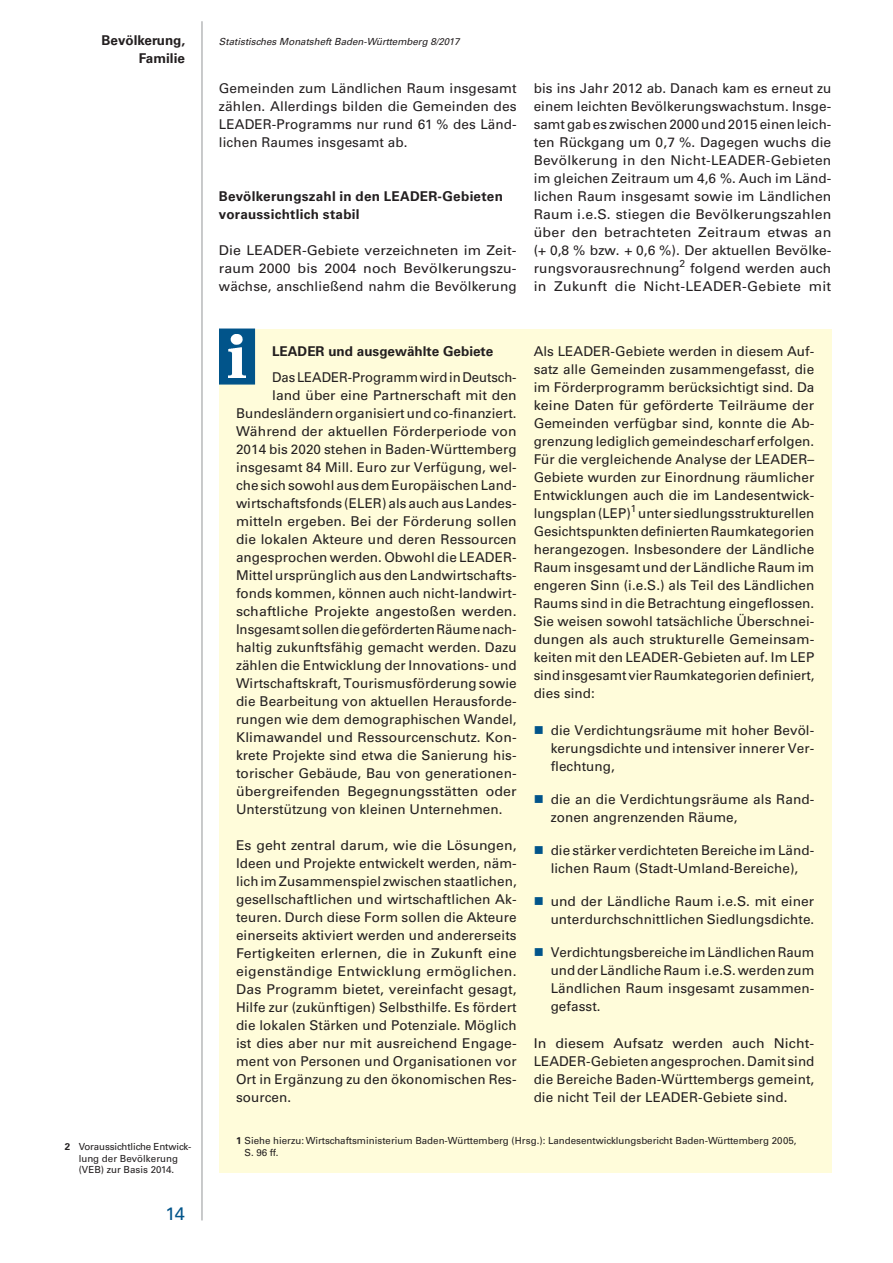
<style>
.page{position:relative;width:893px;height:1263px;background:#fff}
.page>*{position:absolute;margin:0;border:0;box-sizing:border-box;transform-origin:0 0}
.t1{font:18px "Univers";color:#01548a}
.t2{font:13.5px/18px "Univers";letter-spacing:.005em;color:#231f20;text-align:justify}
.t3{font:13.5px/18px "Univers";letter-spacing:.005em;color:#231f20;text-align:justify;scale:1.04 1}
.t4{font:13.5px/18px "Univers";letter-spacing:.005em;color:#231f20;text-align:justify;scale:1.05 1}
.t5{font:700 13.5px/18px "Univers";letter-spacing:.01em;color:#231f20}
.t6{font:9.75px/11.7px "Univers";color:#231f20;text-align:center}
.t7{font:italic 9.75px "Univers";color:#231f20}
.s1{font-weight:700}
</style>
<div class="page">
<hr style="left:202px;top:21px;width:1px;height:1199px;background:#939598">
<div style="left:219px;top:329px;width:612px;height:790px;background:#fffcda"></div>
<div style="left:219px;top:328px;width:36px;height:57px;background:#01548a;border:2px solid #01548a"></div>
<img style="left:229px;top:334px;width:17px;height:44px">
<div style="left:219px;top:1119px;width:612px;height:54px;background:#fffcda"></div>
<p class="t5" style="left:102px;top:31px;width:85px">Bevölkerung,</p>
<p class="t7" style="left:219px;top:35px;width:242px">Statistisches Monatsheft Baden-Württemberg 8/2017</p>
<p class="t5" style="left:139px;top:49px;width:47px">Familie</p>
<p class="t2" style="left:219px;top:79px;width:299px">Gemeinden zum Ländlichen Raum insgesamt zählen. Allerdings bilden die Gemeinden des LEADER-Programms nur rund 61 % des Länd&shy;lichen Raumes insgesamt ab.</p>
<p class="t5" style="left:219px;top:187px;width:285px">Bevölkerungszahl in den LEADER-Gebieten voraussichtlich stabil</p>
<p class="t4" style="left:219px;top:241px;width:285px">Die LEADER-Gebiete verzeichneten im Zeit&shy;raum 2000 bis 2004 noch Bevölkerungszu&shy;wächse, anschließend nahm die Bevölkerung</p>
<p class="t2" style="left:534px;top:79px;width:299px">bis ins Jahr 2012 ab. Danach kam es erneut zu einem leichten Bevölkerungswachstum. Insge&shy;samt gab es zwischen 2000 und 2015 einen leich&shy;ten Rückgang um 0,7 %. Dagegen wuchs die Bevölkerung in den Nicht-LEADER-Gebieten im gleichen Zeitraum um 4,6 %. Auch im Länd&shy;lichen Raum insgesamt sowie im Ländlichen Raum i.e.S. stiegen die Bevölkerungszahlen über den betrachteten Zeitraum etwas an (+ 0,8 % bzw. + 0,6 %). Der aktuellen Bevölke&shy;rungsvorausrechnung<sup>2</sup> folgend werden auch in Zukunft die Nicht-LEADER-Gebiete mit</p>
<p class="t6" style="left:65px;top:1141px;width:127px"><span class="s1">2</span> Voraussichtliche Entwick&shy;lung der Bevölkerung (VEB) zur Basis 2014.</p>
<h1 class="t1" style="left:166px;top:1203px;width:21px">14</h1>
<p class="t5" style="left:272px;top:342px;width:223px">LEADER und ausgewählte Gebiete</p>
<p class="t2" style="left:272px;top:369px;width:246px">Das LEADER-Programm wird in Deutsch-</p>
<p class="t2" style="left:272px;top:387px;width:246px">land über eine Partnerschaft mit den</p>
<p class="t2" style="left:236px;top:405px;width:282px">Bundesländern organisiert und co-finanziert.</p>
<p class="t2" style="left:236px;top:423px;width:282px">Während der aktuellen Förderperiode von</p>
<p class="t2" style="left:236px;top:441px;width:282px">2014 bis 2020 stehen in Baden-Württemberg</p>
<p class="t2" style="left:236px;top:459px;width:282px">insgesamt 84 Mill. Euro zur Verfügung, wel-</p>
<p class="t2" style="left:236px;top:477px;width:282px">che sich sowohl aus dem Europäischen Land-</p>
<p class="t2" style="left:236px;top:495px;width:282px">wirtschaftsfonds (ELER) als auch aus Landes-</p>
<p class="t2" style="left:236px;top:513px;width:282px">mitteln ergeben. Bei der Förderung sollen</p>
<p class="t2" style="left:236px;top:531px;width:282px">die lokalen Akteure und deren Ressourcen</p>
<p class="t2" style="left:236px;top:549px;width:282px">angesprochen werden. Obwohl die LEADER-</p>
<p class="t2" style="left:236px;top:567px;width:282px">Mittel ursprünglich aus den Landwirtschafts-</p>
<p class="t2" style="left:236px;top:585px;width:282px">fonds kommen, können auch nicht-landwirt-</p>
<p class="t4" style="left:236px;top:603px;width:269px">schaftliche Projekte angestoßen werden.</p>
<p class="t2" style="left:236px;top:621px;width:282px">Insgesamt sollen die geförderten Räume nach-</p>
<p class="t2" style="left:236px;top:639px;width:282px">haltig zukunftsfähig gemacht werden. Dazu</p>
<p class="t2" style="left:236px;top:657px;width:282px">zählen die Entwicklung der Innovations- und</p>
<p class="t2" style="left:236px;top:675px;width:282px">Wirtschaftskraft, Tourismusförderung sowie</p>
<p class="t2" style="left:236px;top:693px;width:282px">die Bearbeitung von aktuellen Herausforde-</p>
<p class="t2" style="left:236px;top:711px;width:282px">rungen wie dem demographischen Wandel,</p>
<p class="t2" style="left:236px;top:729px;width:282px">Klimawandel und Ressourcenschutz. Kon-</p>
<p class="t2" style="left:236px;top:747px;width:281px">krete Projekte sind etwa die Sanierung his-</p>
<p class="t2" style="left:236px;top:765px;width:281px">torischer Gebäude, Bau von generationen-</p>
<p class="t4" style="left:236px;top:783px;width:269px">übergreifenden Begegnungsstätten oder</p>
<p class="t2" style="left:236px;top:801px;width:268px">Unterstützung von kleinen Unternehmen.</p>
<p class="t3" style="left:236px;top:836px;width:271px">Es geht zentral darum, wie die Lösungen, Ideen und Projekte entwickelt werden, näm&shy;lich im Zusammenspiel zwischen staatlichen, gesellschaftlichen und wirtschaftlichen Ak&shy;teuren. Durch diese Form sollen die Akteure einerseits aktiviert werden und andererseits Fertigkeiten erlernen, die in Zukunft eine eigenständige Entwicklung ermöglichen.<br>Das Programm bietet, vereinfacht gesagt, Hilfe zur (zukünftigen) Selbsthilfe. Es fördert die lokalen Stärken und Potenziale. Möglich ist dies aber nur mit ausreichend Engage&shy;ment von Personen und Organisationen vor Ort in Ergänzung zu den ökonomischen Res&shy;sourcen.</p>
<p class="t2" style="left:534px;top:342px;width:282px">Als LEADER-Gebiete werden in diesem Auf&shy;satz alle Gemeinden zusammengefasst, die im Förderprogramm berücksichtigt sind. Da keine Daten für geförderte Teilräume der Gemeinden verfügbar sind, konnte die Ab&shy;grenzung lediglich gemeindescharf erfolgen.<br>Für die vergleichende Analyse der LEADER– Gebiete wurden zur Einordnung räumlicher Entwicklungen auch die im Landesentwick&shy;lungsplan (LEP)<sup>1</sup> unter siedlungsstrukturellen Gesichtspunkten definierten Raumkategorien herangezogen. Insbesondere der Ländliche Raum insgesamt und der Ländliche Raum im engeren Sinn (i.e.S.) als Teil des Ländlichen Raums sind in die Betrachtung eingeflossen.<br>Sie weisen sowohl tatsächliche Überschnei&shy;dungen als auch strukturelle Gemeinsam&shy;keiten mit den LEADER-Gebieten auf. Im LEP sind insgesamt vier Raumkategorien definiert, dies sind:</p>
<p class="t2" style="left:551px;top:721px;width:265px">die Verdichtungsräume mit hoher Bevöl&shy;kerungsdichte und intensiver innerer Ver&shy;flechtung,</p>
<p class="t2" style="left:551px;top:790px;width:265px">die an die Verdichtungsräume als Rand&shy;zonen angrenzenden Räume,</p>
<p class="t2" style="left:551px;top:841px;width:265px">die stärker verdichteten Bereiche im Länd&shy;lichen Raum (Stadt-Umland-Bereiche),</p>
<p class="t2" style="left:551px;top:892px;width:265px">und der Ländliche Raum i.e.S. mit einer unterdurchschnittlichen Siedlungsdichte.</p>
<p class="t2" style="left:551px;top:943px;width:265px">Verdichtungsbereiche im Ländlichen Raum und der Ländliche Raum i.e.S. werden zum Ländlichen Raum insgesamt zusammen&shy;gefasst.</p>
<p class="t4" style="left:534px;top:1034px;width:269px">In diesem Aufsatz werden auch Nicht-LEADER-Gebieten angesprochen. Damit sind die Bereiche Baden-Württembergs gemeint, die nicht Teil der LEADER-Gebiete sind.</p>
<p class="t6" style="left:244px;top:1135px;width:554px;text-align:left;text-indent:-9px"><span class="s1">1</span> Siehe hierzu: Wirtschaftsministerium Baden-Württemberg (Hrsg.): Landesentwicklungsbericht Baden-Württemberg 2005,<br>S. 96 ff.</p>
</div>
